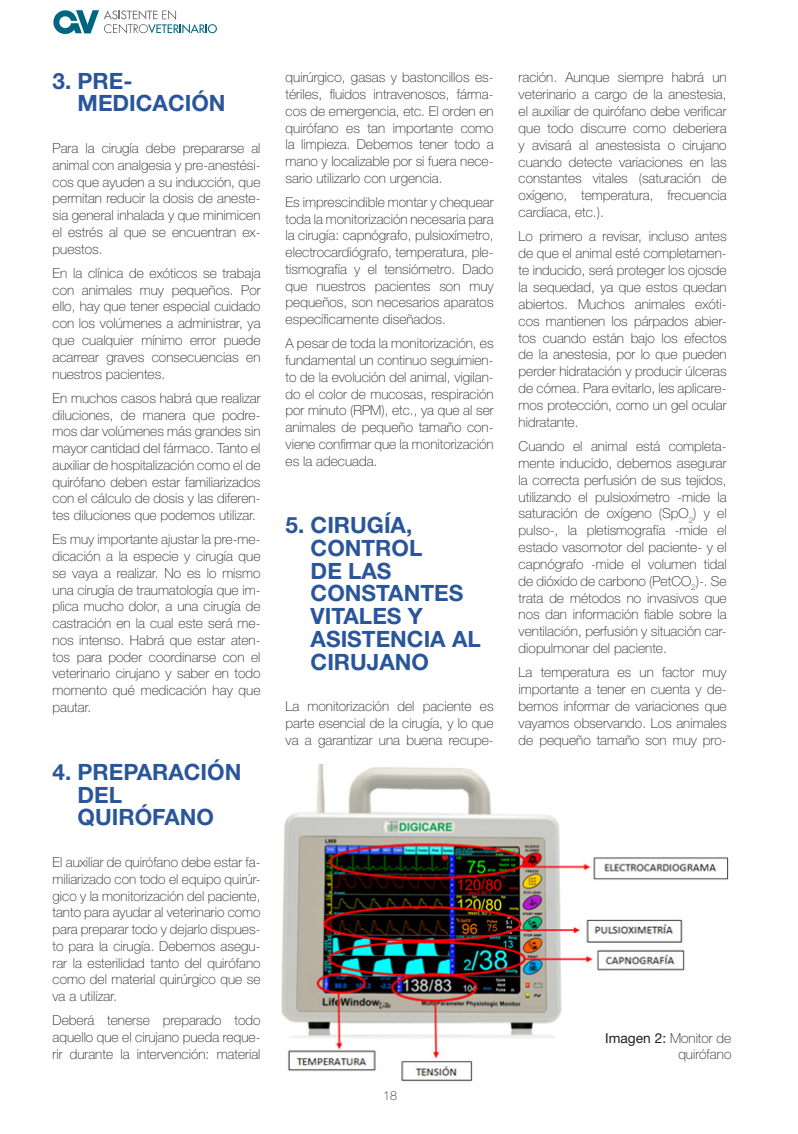
<style>
.page{position:relative;width:798px;height:1134px;background:#fff}
.page>*{position:absolute;margin:0;border:0;box-sizing:border-box;transform-origin:0 0}
.t1{font:700 22.5px/22.8px "Helvetica Neue LT Std";color:#29569b}
.t2{font:100 13.75px/16.8px "Helvetica Neue LT Std";color:#231f20;text-align:justify}
.t3{font:100 12.5px "Helvetica Neue LT Std";color:#231f20}
.s1{font-weight:400}
</style>
<div class="page">
<img style="left:281px;top:764px;width:448px;height:318px">
<div style="left:373px;top:1077px;width:33px;height:33px;background:#fff;border-radius:50%"></div>
<svg style="left:53px;top:10px;width:164px;height:24px"></svg>
<h1 class="t1" style="left:78px;top:69px;width:149px;text-indent:-25px">3. PRE-<br>MEDICACIÓN</h1>
<p class="t2" style="left:52px;top:140px;width:209px">Para la cirugía debe prepararse al animal con analgesia y pre-anestési&shy;cos que ayuden a su inducción, que permitan reducir la dosis de aneste&shy;sia general inhalada y que minimicen el estrés al que se encuentran ex&shy;puestos.</p>
<p class="t2" style="left:52px;top:265px;width:209px">En la clínica de exóticos se trabaja con animales muy pequeños. Por ello, hay que tener especial cuidado con los volúmenes a administrar, ya que cualquier mínimo error puede acarrear graves consecuencias en nuestros pacientes.</p>
<p class="t2" style="left:52px;top:389px;width:209px">En muchos casos habrá que realizar diluciones, de manera que podre&shy;mos dar volúmenes más grandes sin mayor cantidad del fármaco. Tanto el auxiliar de hospitalización como el de quirófano deben estar familiarizados con el cálculo de dosis y las diferen&shy;tes diluciones que podemos utilizar.</p>
<p class="t2" style="left:52px;top:531px;width:209px">Es muy importante ajustar la pre-me&shy;dicación a la especie y cirugía que se vaya a realizar. No es lo mismo una cirugía de traumatología que im&shy;plica mucho dolor, a una cirugía de castración en la cual este será me&shy;nos intenso. Habrá que estar aten&shy;tos para poder coordinarse con el veterinario cirujano y saber en todo momento qué medicación hay que pautar.</p>
<h1 class="t1" style="left:78px;top:760px;width:165px;text-indent:-25px">4. PREPARACIÓN<br>DEL<br>QUIRÓFANO</h1>
<p class="t2" style="left:52px;top:854px;width:209px">El auxiliar de quirófano debe estar fa&shy;miliarizado con todo el equipo quirúr&shy;gico y la monitorización del paciente, tanto para ayudar al veterinario como para preparar todo y dejarlo dispues&shy;to para la cirugía. Debemos asegu&shy;rar la esterilidad tanto del quirófano como del material quirúrgico que se va a utilizar.</p>
<p class="t2" style="left:52px;top:1012px;width:209px">Deberá tenerse preparado todo aquello que el cirujano pueda reque&shy;rir durante la intervención: material</p>
<p class="t2" style="left:285px;top:69px;width:209px">quirúrgico, gasas y bastoncillos es&shy;tériles, fluidos intravenosos, fárma&shy;cos de emergencia, etc. El orden en quirófano es tan importante como la limpieza. Debemos tener todo a mano y localizable por si fuera nece&shy;sario utilizarlo con urgencia.</p>
<p class="t2" style="left:285px;top:194px;width:209px">Es imprescindible montar y chequear toda la monitorización necesaria para la cirugía: capnógrafo, pulsioxímetro, electrocardiógrafo, temperatura, ple&shy;tismografía y el tensiómetro. Dado que nuestros pacientes son muy pequeños, son necesarios aparatos específicamente diseñados.</p>
<p class="t2" style="left:285px;top:335px;width:209px">A pesar de toda la monitorización, es fundamental un continuo seguimien&shy;to de la evolución del animal, vigilan&shy;do el color de mucosas, respiración por minuto (RPM), etc., ya que al ser animales de pequeño tamaño con&shy;viene confirmar que la monitorización es la adecuada.</p>
<h1 class="t1" style="left:310px;top:513px;width:171px;text-indent:-25px">5. CIRUGÍA,<br>CONTROL<br>DE LAS<br>CONSTANTES<br>VITALES Y<br>ASISTENCIA AL<br>CIRUJANO</h1>
<p class="t2" style="left:285px;top:698px;width:209px">La monitorización del paciente es parte esencial de la cirugía, y lo que va a garantizar una buena recupe-</p>
<p class="t3" style="left:383px;top:1089px;width:15px">18</p>
<p class="t2" style="left:518px;top:69px;width:209px">ración. Aunque siempre habrá un veterinario a cargo de la anestesia, el auxiliar de quirófano debe verificar que todo discurre como deberiera y avisará al anestesista o cirujano cuando detecte variaciones en las constantes vitales (saturación de oxígeno, temperatura, frecuencia cardíaca, etc.).</p>
<p class="t2" style="left:518px;top:228px;width:209px">Lo primero a revisar, incluso antes de que el animal esté completamen&shy;te inducido, será proteger los ojosde la sequedad, ya que estos quedan abiertos. Muchos animales exóti&shy;cos mantienen los párpados abier&shy;tos cuando están bajo los efectos de la anestesia, por lo que pueden perder hidratación y producir úlceras de córnea. Para evitarlo, les aplicare&shy;mos protección, como un gel ocular hidratante.</p>
<p class="t2" style="left:518px;top:438px;width:209px">Cuando el animal está completa&shy;mente inducido, debemos asegurar la correcta perfusión de sus tejidos, utilizando el pulsioxímetro -mide la saturación de oxígeno (SpO<sub>2</sub>) y el pulso-, la pletismografía -mide el estado vasomotor del paciente- y el capnógrafo -mide el volumen tidal de dióxido de carbono (PetCO<sub>2</sub>)-. Se trata de métodos no invasivos que nos dan información fiable sobre la ventilación, perfusión y situación car&shy;diopulmonar del paciente.</p>
<p class="t2" style="left:518px;top:664px;width:209px">La temperatura es un factor muy importante a tener en cuenta y de&shy;bemos informar de variaciones que vayamos observando. Los animales de pequeño tamaño son muy pro-</p>
<p class="t2" style="left:605px;top:1029px;width:128px;text-align:right"><span class="s1">Imagen 2:</span> Monitor de quirófano</p>
</div>
